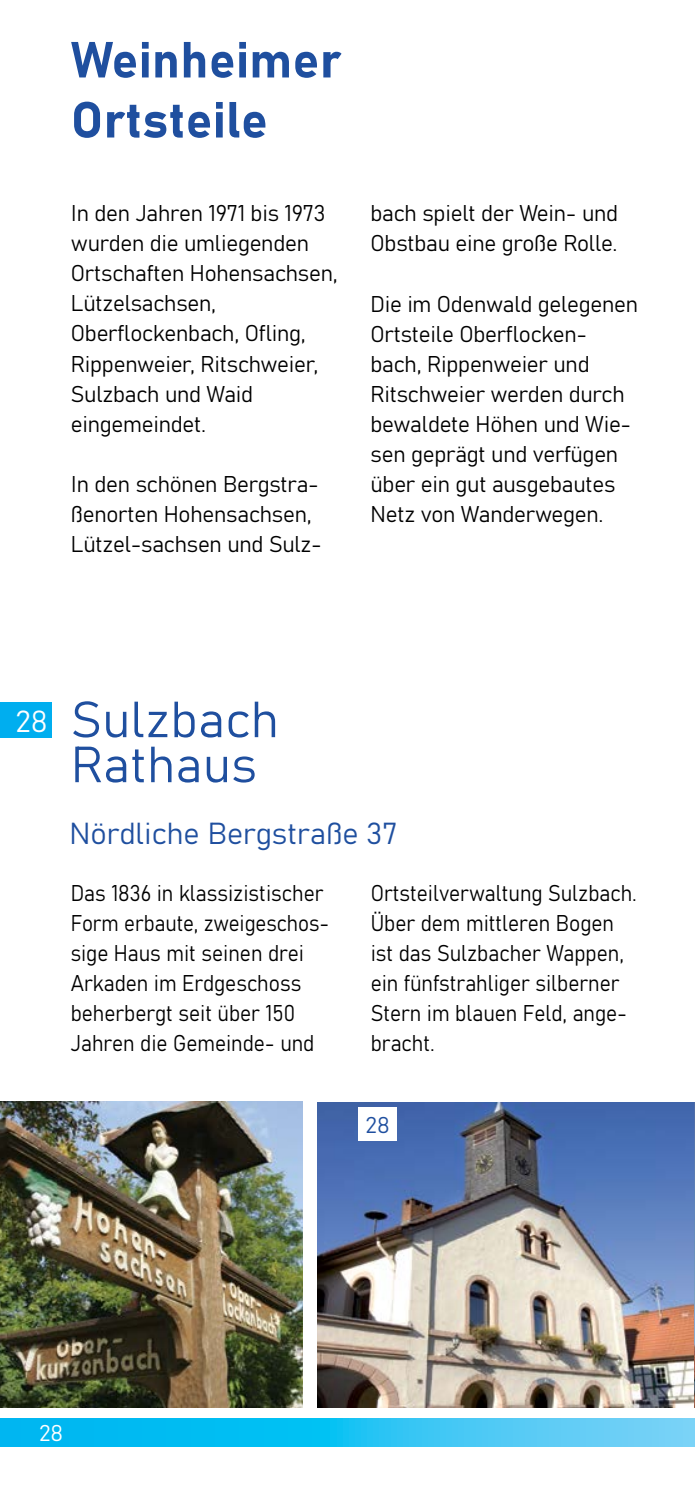
<style>
.page{position:relative;width:695px;height:1489px;background:#fff}
.page>*{position:absolute;margin:0;border:0;box-sizing:border-box;transform-origin:0 0}
.t1{font:50px/45px "Bahnschrift";letter-spacing:.01em;color:#1f4f9f}
.t2{font:30px "Bahnschrift";color:#1f4f9f}
.t3{font:30px "Bahnschrift";color:#fff}
.t4{font:22.5px/30px "Bahnschrift";letter-spacing:-.01em;color:#000}
.t5{font:22.5px/30px "Bahnschrift";letter-spacing:-.01em;color:#000;scale:.91 1}
.t6{font:22.5px "Bahnschrift";color:#fff}
.t7{font:22.5px "Bahnschrift";color:#1f4f9f}
</style>
<div class="page">
<svg style="left:0;top:1418px;width:694px;height:28px"></svg>
<img style="left:317px;top:1102px;width:377px;height:305px">
<img style="left:0;top:1101px;width:303px;height:306px">
<div style="left:358px;top:1107px;width:39px;height:33px;background:#fff"></div>
<div style="left:0;top:702px;width:51px;height:35px;background:#00aeef"></div>
<hr style="left:694px;top:1102px;width:1px;height:305px;background:#b4b2b2">
<h1 class="t1" style="left:71px;top:26px;width:272px;line-height:60px">Weinheimer<br>Ortsteile</h1>
<p class="t4" style="left:71px;top:197px;width:268px">In den Jahren 1971 bis 1973 wurden die umliegenden<br>Ortschaften Hohensachsen,<br>Lützelsachsen,<br>Oberflockenbach, Ofling,<br>Rippenweier, Ritschweier,<br>Sulzbach und Waid eingemeindet.</p>
<p class="t4" style="left:71px;top:467px;width:252px">In den schönen Bergstra&shy;ßenorten Hohensachsen,<br>Lützel-sachsen und Sulz-</p>
<p class="t4" style="left:370px;top:197px;width:249px">bach spielt der Wein- und<br>Obstbau eine große Rolle.</p>
<p class="t4" style="left:370px;top:287px;width:269px">Die im Odenwald gelegenen<br>Ortsteile Oberflocken&shy;bach, Rippenweier und<br>Ritschweier werden durch bewaldete Höhen und Wie&shy;sen geprägt und verfügen über ein gut ausgebautes<br>Netz von Wanderwegen.</p>
<h2 class="t3" style="left:15px;top:698px;width:34px">28</h2>
<h1 class="t1" style="left:71px;top:693px;width:209px">Sulzbach<br>Rathaus</h1>
<h2 class="t2" style="left:69px;top:811px;width:329px">Nördliche Bergstraße 37</h2>
<p class="t5" style="left:71px;top:876px;width:285px">Das 1836 in klassizistischer<br>Form erbaute, zweigeschos&shy;sige Haus mit seinen drei<br>Arkaden im Erdgeschoss beherbergt seit über 150<br>Jahren die Gemeinde- und</p>
<p class="t5" style="left:370px;top:876px;width:294px">Ortsteilverwaltung Sulzbach.<br>Über dem mittleren Bogen ist das Sulzbacher Wappen, ein fünfstrahliger silberner<br>Stern im blauen Feld, ange&shy;bracht.</p>
<p class="t7" style="left:365px;top:1108px;width:26px">28</p>
<p class="t6" style="left:39px;top:1415px;width:26px">28</p>
</div>
